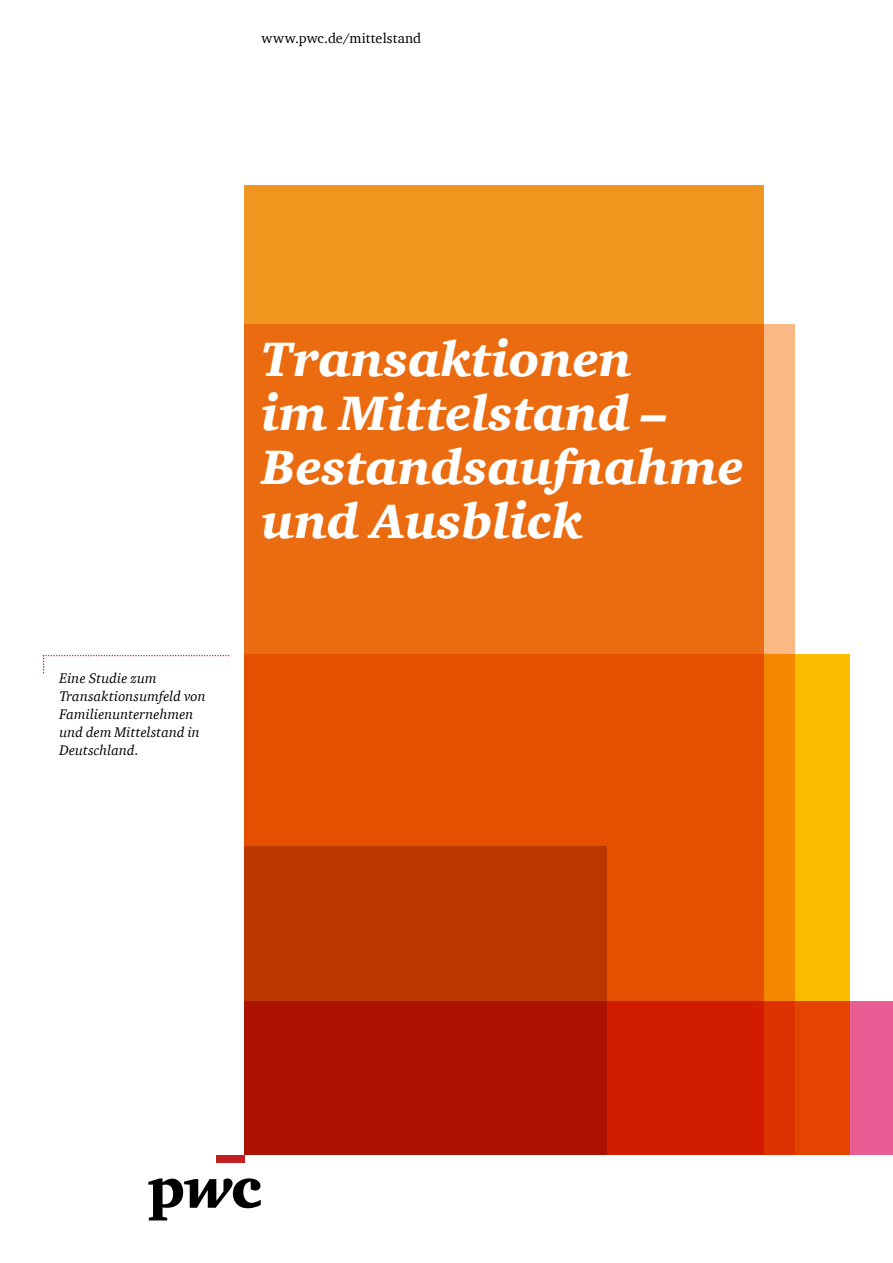
<style>
.page{position:relative;width:893px;height:1263px;background:#fff}
.page>*{position:absolute;margin:0;border:0;box-sizing:border-box;transform-origin:0 0}
.t1{font:italic 900 49.5px/54px "Charter ITC Com";color:#fff}
.t2{font:italic 14.25px/18px "Charter ITC Com";letter-spacing:.01em;color:#000}
.t3{font:14.25px "Charter ITC Com";letter-spacing:.01em;color:#000}
</style>
<div class="page">
<svg style="left:43px;top:655px;width:186px;height:19px"></svg>
<div style="left:244px;top:1002px;width:649px;height:153px;background:#e95d95"></div>
<div style="left:244px;top:325px;width:551px;height:830px;background:#f8b985"></div>
<svg style="left:244px;top:185px;width:520px;height:470px;fill:#eb6c10"></svg>
<svg style="left:244px;top:655px;width:606px;height:500px;fill:#e64f00"></svg>
<svg style="left:244px;top:846px;width:363px;height:309px;fill:#bc3600"></svg>
<div style="left:216px;top:1155px;width:28px;height:7px;background:#c2201c"></div>
<svg style="left:148px;top:1178px;width:113px;height:42px"></svg>
<p class="t3" style="left:261px;top:29px;width:161px">www.pwc.de/mittelstand</p>
<p class="t2" style="left:60px;top:669px;width:148px">Eine Studie zum<br>Transaktionsumfeld von<br>Familienunternehmen und dem Mittelstand in<br>Deutschland.</p>
<h1 class="t1" style="left:261px;top:332px;width:484px">Transaktionen<br>im Mittelstand –<br>Bestandsaufnahme und Ausblick</h1>
</div>
